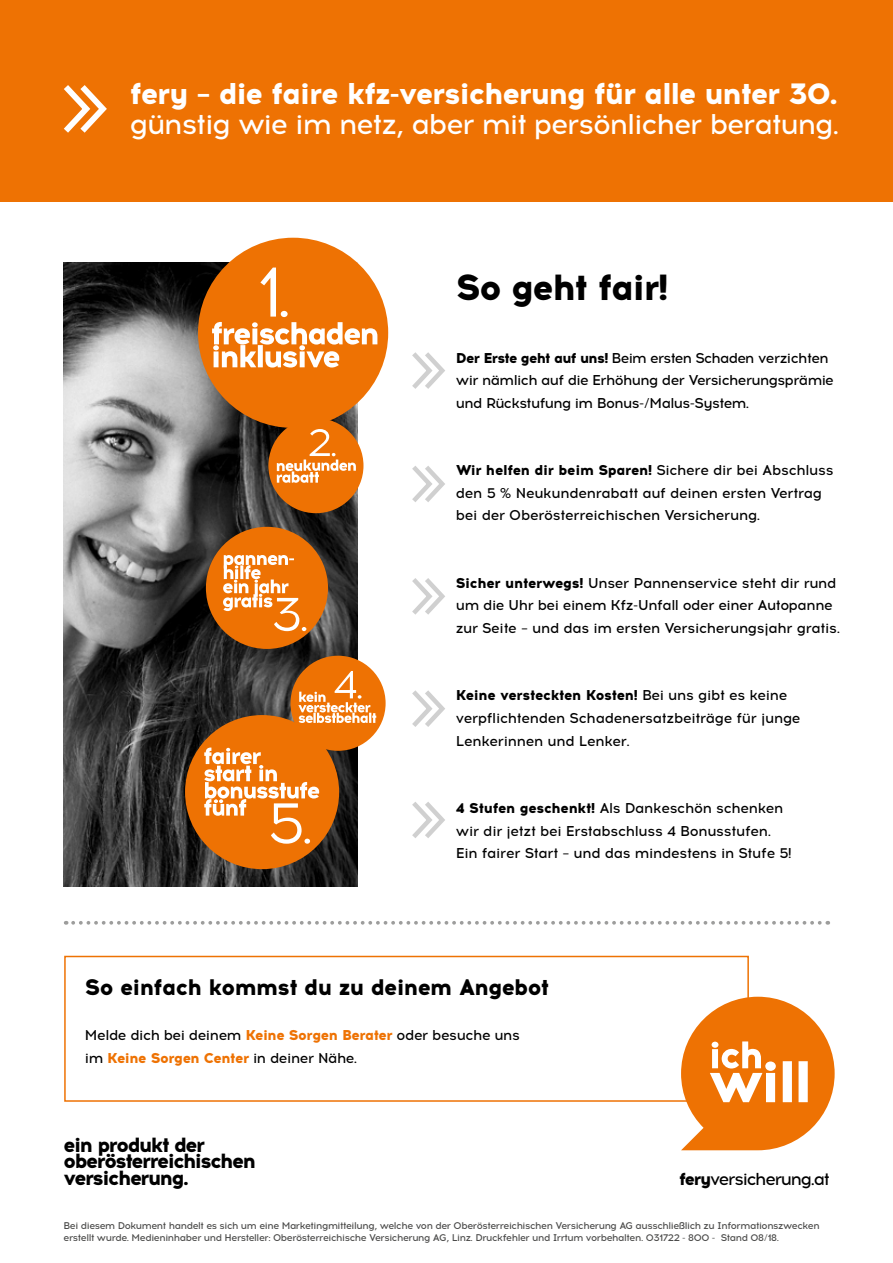
<style>
.page{position:relative;width:893px;height:1263px;background:#fff}
.page>*{position:absolute;margin:0;border:0;box-sizing:border-box;transform-origin:0 0}
.t1{font:800 36.3px "Acrom";letter-spacing:-.04em;color:#000}
.t2{font:800 30px "Acrom";letter-spacing:-.04em;color:#fff}
.t3{font:500 28.5px "Acrom";letter-spacing:-.04em;color:#fff}
.t4{font:800 22.5px "Acrom";letter-spacing:-.03em;color:#000}
.t5{font:800 20.55px/16.5px "Acrom";letter-spacing:-.07em;color:#000}
.t6{font:500 17.25px "Acrom";letter-spacing:-.07em;color:#000}
.t7{font:500 14.25px/22.5px "Acrom";letter-spacing:-.02em;color:#000}
.t8{font:500 14.25px/22.5px "Acrom";letter-spacing:-.04em;color:#000}
.t9{font:500 9.75px/12px "Acrom";letter-spacing:-.04em;color:#4a4a49}
.s1{font-weight:800}
.s2{font-weight:800;color:#ee7203}
</style>
<div class="page">
<div style="left:64px;top:956px;width:685px;height:146px;border:2px solid #ee7203"></div>
<div style="left:0;top:0;width:893px;height:202px;background:#ee7203"></div>
<img style="left:64px;top:263px;width:293px;height:624px">
<div style="left:198px;top:238px;width:190px;height:190px;background:#ee7203;border-radius:50%"></div>
<svg style="left:212px;top:268px;width:165px;height:100px"></svg>
<div style="left:268px;top:418px;width:95px;height:95px;background:#ee7203;border-radius:50%"></div>
<svg style="left:277px;top:429px;width:79px;height:54px"></svg>
<div style="left:206px;top:527px;width:122px;height:122px;background:#ee7203;border-radius:50%"></div>
<svg style="left:223px;top:555px;width:83px;height:76px"></svg>
<div style="left:185px;top:715px;width:154px;height:154px;background:#ee7203;border-radius:50%"></div>
<svg style="left:204px;top:747px;width:115px;height:97px"></svg>
<div style="left:290px;top:656px;width:96px;height:95px;background:#ee7203;border-radius:50%"></div>
<svg style="left:298px;top:671px;width:78px;height:52px"></svg>
<svg style="left:64px;top:85px;width:43px;height:48px"></svg>
<svg style="left:412px;top:352px;width:33px;height:37px"></svg>
<svg style="left:412px;top:466px;width:33px;height:36px"></svg>
<svg style="left:412px;top:578px;width:33px;height:37px"></svg>
<svg style="left:412px;top:690px;width:33px;height:37px"></svg>
<svg style="left:412px;top:802px;width:33px;height:36px"></svg>
<svg style="left:681px;top:997px;width:154px;height:153px"></svg>
<svg style="left:73px;top:921px;width:755px;height:4px"></svg>
<h2 class="t2" style="left:130px;top:71px;width:710px">fery – die faire kfz-versicherung für alle unter 30.</h2>
<h3 class="t3" style="left:130px;top:105px;width:711px">günstig wie im netz, aber mit persönlicher beratung.</h3>
<h1 class="t1" style="left:456px;top:260px;width:214px">So geht fair!</h1>
<p class="t8" style="left:456px;top:347px;width:379px"><span class="s1">Der Erste geht auf uns!</span> Beim ersten Schaden verzichten wir nämlich auf die Erhöhung der Versicherungsprämie und Rückstufung im Bonus-/Malus-System.</p>
<p class="t7" style="left:456px;top:460px;width:379px"><span class="s1">Wir helfen dir beim Sparen!</span> Sichere dir bei Abschluss den 5 % Neukundenrabatt auf deinen ersten Vertrag bei der Oberösterreichischen Versicherung.</p>
<p class="t7" style="left:456px;top:572px;width:386px"><span class="s1">Sicher unterwegs!</span> Unser Pannenservice steht dir rund um die Uhr bei einem Kfz-Unfall oder einer Autopanne zur Seite – und das im ersten Versicherungsjahr gratis.</p>
<p class="t7" style="left:456px;top:685px;width:346px"><span class="s1">Keine versteckten Kosten!</span> Bei uns gibt es keine verpflichtenden Schadenersatzbeiträge für junge<br>Lenkerinnen und Lenker.</p>
<p class="t7" style="left:456px;top:797px;width:337px"><span class="s1">4 Stufen geschenkt!</span> Als Dankeschön schenken wir dir jetzt bei Erstabschluss 4 Bonusstufen.<br>Ein fairer Start – und das mindestens in Stufe 5!</p>
<h3 class="t4" style="left:85px;top:970px;width:466px">So einfach kommst du zu deinem Angebot</h3>
<p class="t7" style="left:85px;top:1024px;width:437px">Melde dich bei deinem <span class="s2">Keine Sorgen Berater</span> oder besuche uns im <span class="s2">Keine Sorgen Center</span> in deiner Nähe.</p>
<h3 class="t5" style="left:64px;top:1136px;width:194px">ein produkt der oberösterreichischen versicherung.</h3>
<p class="t6" style="left:679px;top:1167px;width:152px"><span class="s1">fery</span>versicherung.at</p>
<p class="t9" style="left:64px;top:1220px;width:758px">Bei diesem Dokument handelt es sich um eine Marketingmitteilung, welche von der Oberösterreichischen Versicherung AG ausschließlich zu Informationszwecken erstellt wurde. Medieninhaber und Hersteller: Oberösterreichische Versicherung AG, Linz. Druckfehler und Irrtum vorbehalten. 031722 - 800 - Stand 08/18.</p>
</div>
